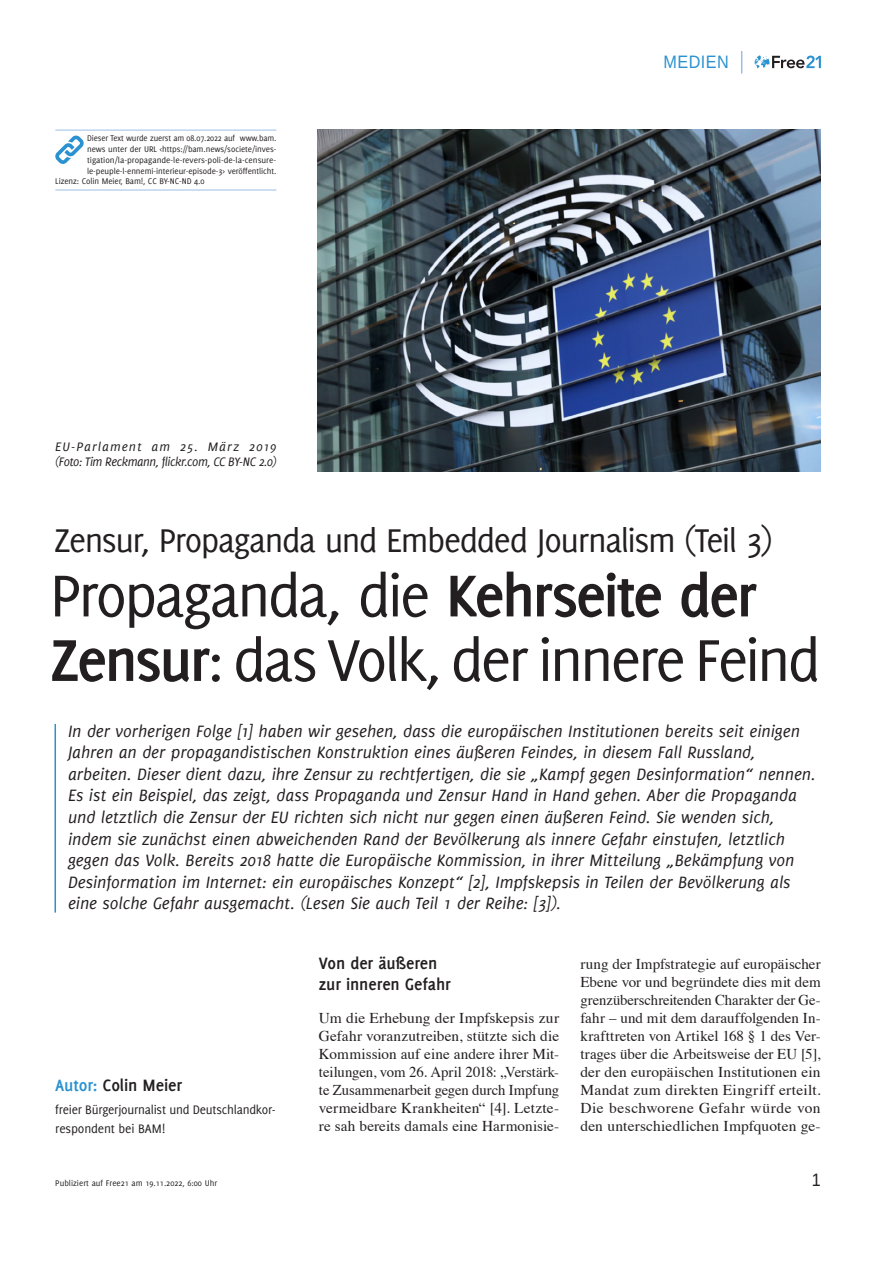
<style>
.page{position:relative;width:893px;height:1263px;background:#fff}
.page>*{position:absolute;margin:0;border:0;box-sizing:border-box;transform-origin:0 0}
.t1{font:64.5px/64.5px "Delicious";letter-spacing:-.045em;color:#231f20}
.t2{font:36px "Delicious";letter-spacing:-.04em;color:#231f20}
.t3{font:italic 18px/21.6px "Delicious";letter-spacing:-.005em;color:#231f20}
.t4{font:700 18px/21px "Delicious";letter-spacing:-.01em;color:#231f20}
.t5{font:18px "Liberation Sans";letter-spacing:.03em;color:#2a92d0;scale:.9 1}
.t6{font:18px "Liberation Sans";color:#231f20;scale:.9 1}
.t7{font:15px/18px "Times";letter-spacing:.01em;color:#231f20;text-align:justify}
.t8{font:italic 13.5px/15px "Delicious";letter-spacing:-.025em;color:#231f20}
.t9{font:13.5px/19.2px "Delicious";letter-spacing:-.015em;color:#231f20}
.t10{font:9px "Delicious";letter-spacing:-.01em;color:#231f20}
.s1{font-weight:700}
.s2{color:#2a92d0}
</style>
<div class="page">
<svg style="left:755px;top:55px;width:66px;height:13px"></svg>
<svg style="left:741px;top:51px;width:1px;height:23px"></svg>
<img style="left:317px;top:130px;width:504px;height:342px">
<hr style="left:55px;top:130px;width:221px;height:1px;background:#9abfe5">
<hr style="left:55px;top:190px;width:221px;height:1px;background:#9abfe5">
<svg style="left:55px;top:135px;width:29px;height:29px"></svg>
<hr style="left:55px;top:724px;width:1px;height:188px;background:#2a92d0">
<p class="t10" style="left:87px;top:133px;width:191px">Dieser Text wurde zuerst am 08.07.2022 auf www.bam.</p>
<p class="t10" style="left:87px;top:144px;width:191px">news unter der URL &lt;https://bam.news/societe/inves-</p>
<p class="t10" style="left:87px;top:155px;width:191px">tigation/la-propagande-le-revers-poli-de-la-censure-</p>
<p class="t10" style="left:87px;top:165px;width:191px">le-peuple-l-ennemi-interieur-episode-3&gt; veröffentlicht.</p>
<p class="t10" style="left:55px;top:176px;width:151px">Lizenz: Colin Meier, Bam!, CC BY-NC-ND 4.0</p>
<p class="t8" style="left:55px;top:439px;width:223px">EU-Parlament am 25. März 2019 (Foto: Tim Reckmann, flickr.com, CC BY-NC 2.0)</p>
<p class="t5" style="left:663px;top:51px;width:74px">MEDIEN</p>
<h2 class="t2" style="left:54px;top:520px;width:720px">Zensur, Propaganda und Embedded Journalism (Teil 3)</h2>
<h1 class="t1" style="left:50px;top:562px;width:772px">Propaganda, die <span class="s1">Kehrseite der<br>Zensur</span>: das Volk, der innere Feind</h1>
<p class="t3" style="left:68px;top:720px;width:749px">In der vorherigen Folge [1] haben wir gesehen, dass die europäischen Institutionen bereits seit einigen Jahren an der propagandistischen Konstruktion eines äußeren Feindes, in diesem Fall Russland, arbeiten. Dieser dient dazu, ihre Zensur zu rechtfertigen, die sie „Kampf gegen Desinformation“ nennen.<br>Es ist ein Beispiel, das zeigt, dass Propaganda und Zensur Hand in Hand gehen. Aber die Propaganda und letztlich die Zensur der EU richten sich nicht nur gegen einen äußeren Feind. Sie wenden sich, indem sie zunächst einen abweichenden Rand der Bevölkerung als innere Gefahr einstufen, letztlich gegen das Volk. Bereits 2018 hatte die Europäische Kommission, in ihrer Mitteilung „Bekämpfung von Desinformation im Internet: ein europäisches Konzept“ [2], Impfskepsis in Teilen der Bevölkerung als eine solche Gefahr ausgemacht. (Lesen Sie auch Teil 1 der Reihe: [3]).</p>
<p class="t4" style="left:55px;top:1074px;width:128px"><span class="s2">Autor:</span> Colin Meier</p>
<p class="t9" style="left:55px;top:1100px;width:222px">freier Bürgerjournalist und Deutschlandkor&shy;respondent bei BAM!</p>
<p class="t4" style="left:319px;top:953px;width:133px">Von der äußeren zur inneren Gefahr</p>
<p class="t7" style="left:319px;top:1008px;width:242px">Um die Erhebung der Impfskepsis zur Gefahr voranzutreiben, stützte sich die Kommission auf eine andere ihrer Mit&shy;teilungen, vom 26. April 2018: „Verstärk&shy;te Zusammenarbeit gegen durch Impfung vermeidbare Krankheiten“ [4]. Letzte&shy;re sah bereits damals eine Harmonisie-</p>
<p class="t7" style="left:580px;top:954px;width:242px">rung der Impfstrategie auf europäischer Ebene vor und begründete dies mit dem grenzüberschreitenden Charakter der Ge&shy;fahr – und mit dem darauffolgenden In&shy;krafttreten von Artikel 168 § 1 des Ver&shy;trages über die Arbeitsweise der EU [5], der den europäischen Institutionen ein Mandat zum direkten Eingriff erteilt.<br>Die beschworene Gefahr würde von den unterschiedlichen Impfquoten ge-</p>
<p class="t10" style="left:55px;top:1177px;width:163px">Publiziert auf Free21 am 19.11.2022, 6:00 Uhr</p>
<p class="t6" style="left:812px;top:1168px;width:12px">1</p>
</div>
